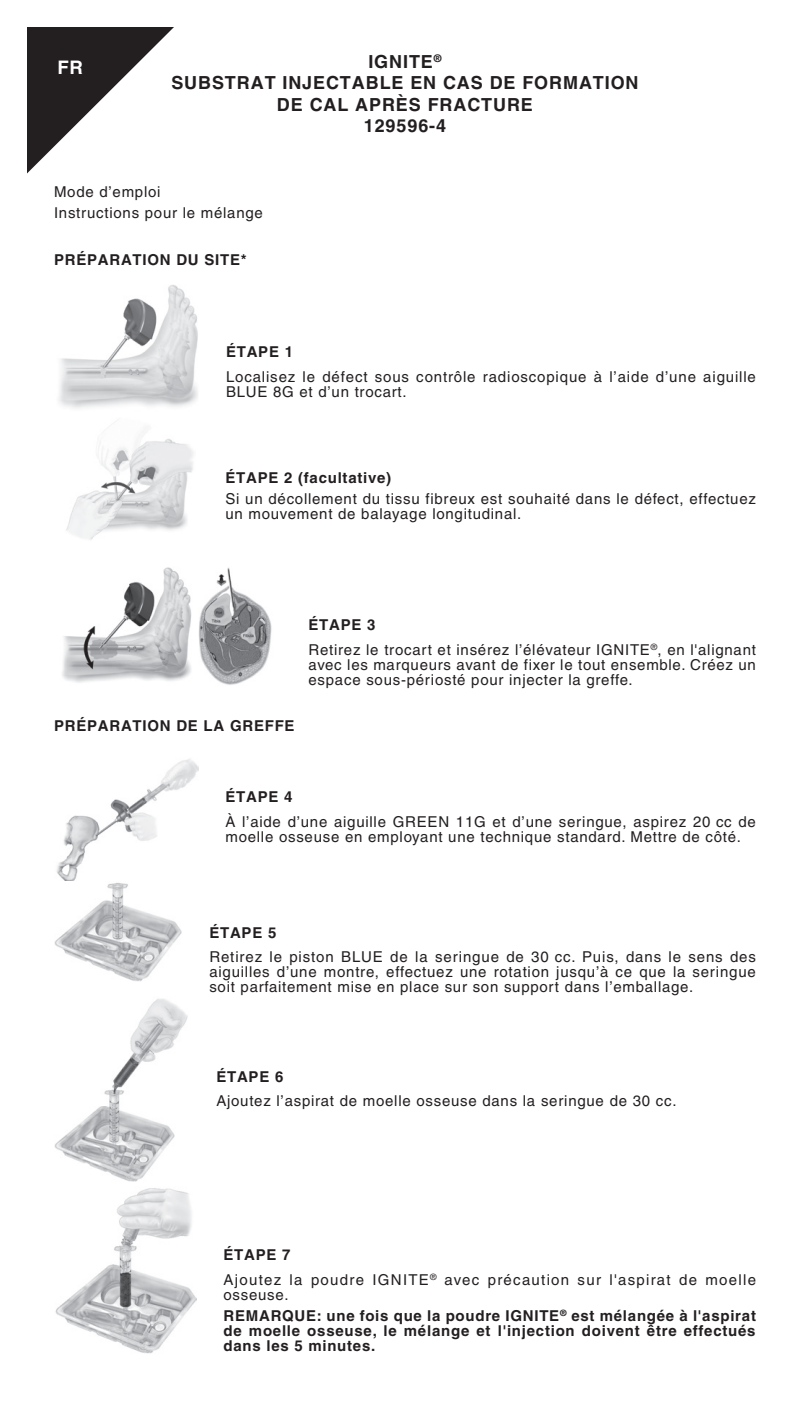
<style>
.page{position:relative;width:810px;height:1404px;background:#fff}
.page>*{position:absolute;margin:0;border:0;box-sizing:border-box;transform-origin:0 0}
.t1{font:700 18.6px "Helvetica";color:#fff}
.t2{font:700 18px/21.6px "Helvetica";letter-spacing:.05em;color:#231f20;text-align:center}
.t3{font:15px/15px "Helvetica";letter-spacing:.05em;color:#231f20}
.t4{font:700 15px/21.6px "Helvetica";letter-spacing:.05em;color:#231f20}
.t5{font:15px/24.6px "Helvetica";letter-spacing:.085em;color:#231f20}
.s1{font-weight:700}
.s2{font-weight:400}
</style>
<div class="page">
<img style="left:59px;top:285px;width:139px;height:124px">
<img style="left:66px;top:422px;width:127px;height:118px">
<img style="left:62px;top:567px;width:210px;height:118px">
<img style="left:56px;top:759px;width:142px;height:122px">
<img style="left:54px;top:883px;width:128px;height:98px">
<img style="left:54px;top:999px;width:134px;height:182px">
<img style="left:55px;top:1188px;width:142px;height:166px">
<svg style="left:27px;top:27px;width:147px;height:146px"></svg>
<p class="t1" style="left:58px;top:56px;width:25px">FR</p>
<p class="t2" style="left:171px;top:50px;width:466px">IGNITE<sup>®<br></sup>Substrat injectable en cas de formation de cal après fracture<br>129596-4</p>
<p class="t3" style="left:54px;top:181px;width:210px;line-height:21.6px">Mode d’emploi<br>Instructions pour le mélange</p>
<p class="t4" style="left:54px;top:248px;width:56px">PRÉPARA</p>
<p class="t4" style="left:133px;top:248px;width:116px">TION DU SITE*</p>
<p class="t4" style="left:226px;top:341px;width:69px">ÉTAPE 1</p>
<p class="t3" style="left:226px;top:369px;width:531px">Localisez le défect sous contrôle radioscopique à l’aide d’une aiguille<br>BLUE 8G et d’un trocart.</p>
<p class="t4" style="left:225px;top:466px;width:167px">ÉTAPE 2 (facultative)</p>
<p class="t3" style="left:225px;top:491px;width:532px">Si un décollement du tissu fibreux est souhaité dans le défect, effectuez un mouvement de balayage longitudinal.</p>
<p class="t4" style="left:54px;top:715px;width:56px">PRÉPARA</p>
<p class="t4" style="left:133px;top:715px;width:164px">TION DE LA GREFFE</p>
<p class="t3" style="left:309px;top:612px;width:449px;line-height:24.6px"><span class="s1">ÉTAPE 3<br></span>Retirez le trocart et insérez l’élévateur IGNITE<sup>®</sup>, en l'alignant</p>
<p class="t3" style="left:309px;top:657px;width:449px">avec les marqueurs avant de fixer le tout ensemble. Créez un espace sous-périosté pour injecter la greffe.</p>
<p class="t4" style="left:225px;top:786px;width:69px">ÉTAPE 4</p>
<p class="t3" style="left:225px;top:814px;width:532px">À l’aide d’une aiguille GREEN 11G et d’une seringue, aspirez 20 cc de moelle osseuse en employant une technique standard. Mettre de côté.</p>
<p class="t4" style="left:209px;top:921px;width:69px">ÉTAPE 5</p>
<p class="t3" style="left:209px;top:950px;width:548px;text-align:justify">Retirez le piston BLUE de la seringue de 30 cc. Puis, dans le sens des aiguilles d’une montre, effectuez une rotation jusqu’à ce que la seringue soit parfaitement mise en place sur son support dans l’emballage.</p>
<p class="t4" style="left:216px;top:1065px;width:69px">ÉTAPE 6</p>
<p class="t3" style="left:216px;top:1094px;width:462px">Ajoutez l’aspirat de moelle osseuse dans la seringue de 30 cc.</p>
<p class="t5" style="left:224px;top:1243px;width:534px"><span class="s1">ÉTAPE 7<br></span>Ajoutez la poudre IGNITE<sup>®</sup> avec précaution sur l'aspirat de moelle</p>
<p class="t4" style="left:224px;top:1284px;width:534px"><span class="s2">osseuse.<br></span>REMARQUE: une fois que la poudre IGNITE<sup>®</sup> est mélangée à l'aspirat</p>
<p class="t4" style="left:224px;top:1323px;width:534px;line-height:15px">de moelle osseuse, le mélange et l'injection doivent être effectués dans les 5 minutes.</p>
</div>
